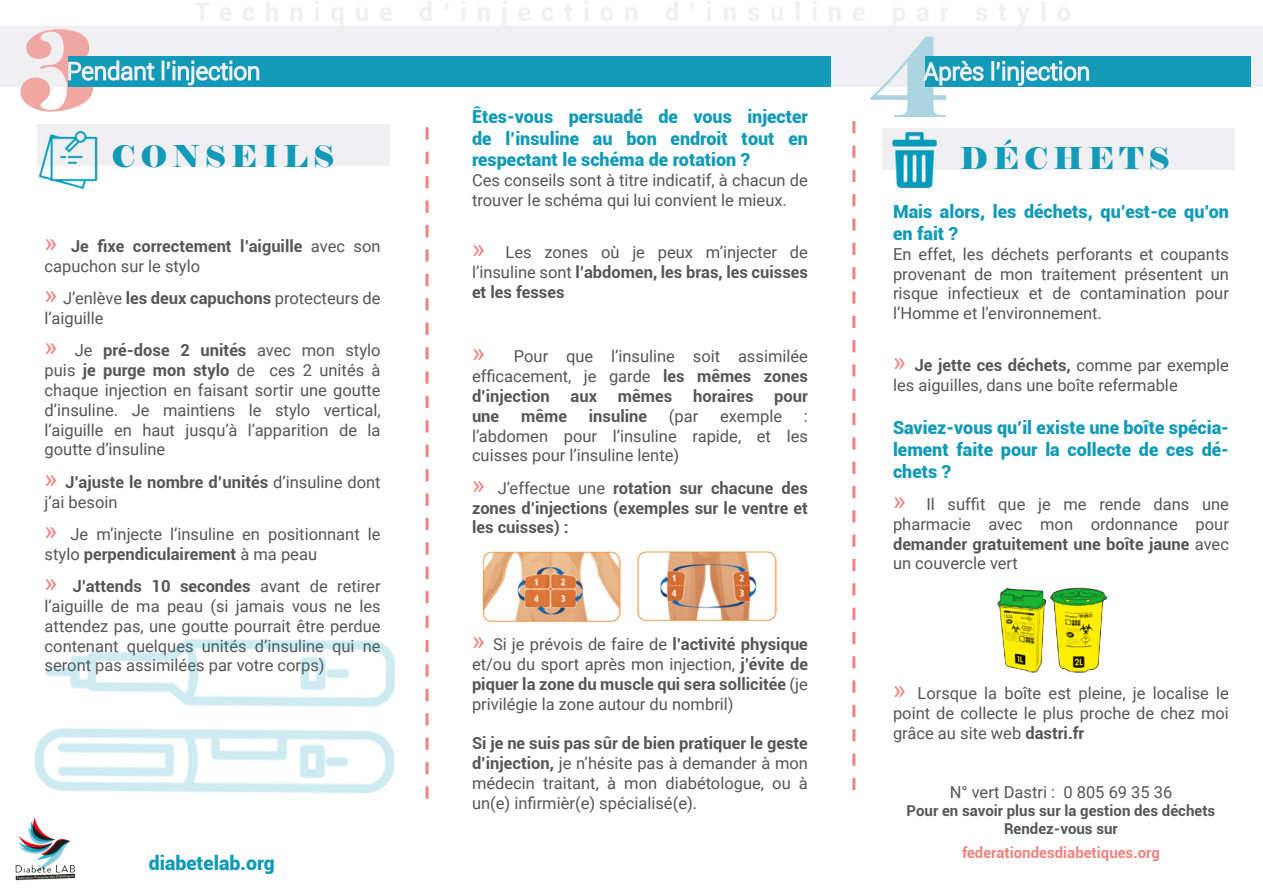
<style>
.page{position:relative;width:1263px;height:893px;background:#fff}
.page>*{position:absolute;margin:0;border:0;box-sizing:border-box;transform-origin:0 0}
.t1{font:109.5px "Elephant";color:#f0a7a3}
.t2{font:109.5px "Elephant";color:#acd4e1}
.t3{font:30px "Elephant";letter-spacing:.17em;color:#139ab8}
.t4{font:900 19.5px "Roboto";color:#139ab8}
.t5{font:900 18px/21.6px "Roboto";color:#139ab8;text-align:justify}
.t6{font:16.5px/19.8px "Roboto";color:#575657;text-align:justify}
.t7{font:700 16.5px/19.8px "Roboto";color:#575657}
.t8{font:700 15px/18px "Roboto";color:#575657;text-align:center}
.t9{font:700 15px "Roboto";color:#f0827e}
.s1{font-size:27px;color:#f0827e}
.s2{font-weight:700}
.s3{font-weight:400;font-size:27px;color:#f0827e}
.s4{font-weight:400}
</style>
<div class="page">
<div style="left:0;top:26px;width:1263px;height:61px;background:#f0f0f3"></div>
<svg style="left:426px;top:127px;width:3px;height:672px"></svg>
<svg style="left:852px;top:121px;width:3px;height:669px"></svg>
<div style="left:68px;top:56px;width:763px;height:30px;background:#139ab8"></div>
<div style="left:925px;top:56px;width:325px;height:31px;background:#139ab8"></div>
<svg style="left:67px;top:60px;width:88px;height:22px"></svg>
<svg style="left:162px;top:60px;width:98px;height:26px"></svg>
<svg style="left:922px;top:56px;width:62px;height:30px"></svg>
<div style="left:991px;top:61px;width:3px;height:20px;border:2px solid #f0f0f3"></div>
<svg style="left:996px;top:60px;width:94px;height:26px"></svg>
<div style="left:882px;top:129px;width:353px;height:41px;background:#f0f0f3"></div>
<div style="left:37px;top:125px;width:353px;height:41px;background:#f0f0f3"></div>
<img style="left:892px;top:132px;width:45px;height:56px">
<img style="left:997px;top:587px;width:111px;height:86px">
<img style="left:482px;top:551px;width:139px;height:71px">
<img style="left:637px;top:551px;width:139px;height:71px">
<img style="left:38px;top:130px;width:60px;height:58px">
<img style="left:34px;top:639px;width:361px;height:154px">
<img style="left:15px;top:817px;width:61px;height:64px">
<h1 class="t1" style="left:18px;top:3px;width:80px">3</h1>
<h1 class="t2" style="left:872px;top:9px;width:78px">4</h1>
<p class="t5" style="left:472px;top:105px;width:337px">Êtes-vous persuadé de vous injecter de l’insuline au bon endroit tout en respectant le schéma de rotation ?</p>
<p class="t6" style="left:472px;top:170px;width:337px">Ces conseils sont à titre indicatif, à chacun de trouver le schéma qui lui convient le mieux.</p>
<p class="t6" style="left:472px;top:242px;width:337px"><span class="s1">»</span> Les zones où je peux m’injecter de l’insuline sont <span class="s2">l’abdomen, les bras, les cuisses et les fesses</span></p>
<h2 class="t3" style="left:960px;top:140px;width:212px">DÉCHETS</h2>
<p class="t5" style="left:893px;top:200px;width:337px">Mais alors, les déchets, qu’est-ce qu’on en fait ?</p>
<p class="t6" style="left:893px;top:243px;width:337px">En effet, les déchets perforants et coupants provenant de mon traitement présentent un risque infectieux et de contamination pour l’Homme et l’environnement.</p>
<p class="t6" style="left:893px;top:355px;width:337px"><span class="s1">»</span> <span class="s2">Je jette ces déchets,</span> comme par exemple les aiguilles, dans une boîte refermable</p>
<p class="t5" style="left:893px;top:416px;width:337px">Saviez-vous qu’il existe une boîte spécia&shy;lement faite pour la collecte de ces dé&shy;chets ?</p>
<p class="t6" style="left:893px;top:494px;width:337px"><span class="s1">»</span> Il suffit que je me rende dans une pharmacie avec mon ordonnance pour <span class="s2">demander gratuitement une boîte jaune</span> avec un couvercle vert</p>
<h2 class="t3" style="left:112px;top:138px;width:224px">CONSEILS</h2>
<p class="t7" style="left:45px;top:236px;width:337px"><span class="s3">»</span> Je fixe correctement l’aiguille <span class="s4">avec son capuchon sur le stylo</span></p>
<p class="t6" style="left:45px;top:288px;width:337px"><span class="s1">»</span> J’enlève <span class="s2">les deux capuchons</span> protecteurs de l’aiguille</p>
<p class="t6" style="left:45px;top:340px;width:337px"><span class="s1">»</span> Je <span class="s2">pré-dose 2 unités</span> avec mon stylo puis <span class="s2">je purge mon stylo</span> de ces 2 unités à chaque injection en faisant sortir une goutte d’insuline. Je maintiens le stylo vertical, l’aiguille en haut jusqu’à l’apparition de la goutte d’insuline</p>
<p class="t7" style="left:45px;top:471px;width:337px"><span class="s3">»</span> J’ajuste le nombre d’unités <span class="s4">d’insuline dont j’ai besoin</span></p>
<p class="t6" style="left:45px;top:524px;width:337px"><span class="s1">»</span> Je m’injecte l’insuline en positionnant le stylo <span class="s2">perpendiculairement</span> à ma peau</p>
<p class="t6" style="left:45px;top:576px;width:337px"><span class="s1">»</span> <span class="s2">J’attends 10 secondes</span> avant de retirer l’aiguille de ma peau (si jamais vous ne les attendez pas, une goutte pourrait être perdue contenant quelques unités d’insuline qui ne seront pas assimilées par votre corps)</p>
<p class="t6" style="left:472px;top:346px;width:337px"><span class="s1">»</span> Pour que l’insuline soit assimilée efficacement, je garde <span class="s2">les mêmes zones d’injection</span></p>
<p class="t7" style="left:571px;top:386px;width:28px">aux</p>
<p class="t7" style="left:618px;top:386px;width:56px">mêmes</p>
<p class="t7" style="left:693px;top:386px;width:62px">horaires</p>
<p class="t7" style="left:774px;top:386px;width:35px">pour</p>
<p class="t7" style="left:472px;top:405px;width:29px">une</p>
<p class="t7" style="left:521px;top:405px;width:47px">même</p>
<p class="t7" style="left:589px;top:405px;width:60px">insuline</p>
<p class="t6" style="left:669px;top:405px;width:31px">(par</p>
<p class="t6" style="left:720px;top:405px;width:63px">exemple</p>
<p class="t6" style="left:472px;top:405px;width:337px;text-indent:332px">: l’abdomen pour l’insuline rapide, et les cuisses pour l’insuline lente)</p>
<p class="t7" style="left:472px;top:477px;width:337px;text-align:justify"><span class="s3">»</span> <span class="s4">J’effectue une</span> rotation sur chacune des zones d’injections (exemples sur le ventre et les cuisses) :</p>
<p class="t6" style="left:472px;top:634px;width:337px"><span class="s1">»</span> Si je prévois de faire de <span class="s2">l’activité physique </span>et/ou du sport après mon injection, <span class="s2">j’évite de piquer la zone du muscle qui sera sollicitée</span> (je privilégie la zone autour du nombril)</p>
<p class="t6" style="left:472px;top:733px;width:337px"><span class="s2">Si je ne suis pas sûr de bien pratiquer le geste d’injection,</span> je n’hésite pas à demander à mon médecin traitant, à mon diabétologue, ou à un(e) infirmièr(e) spécialisé(e).</p>
<p class="t6" style="left:893px;top:683px;width:337px"><span class="s1">»</span> Lorsque la boîte est pleine, je localise le point de collecte le plus proche de chez moi grâce au site web <span class="s2">dastri.fr</span></p>
<p class="t6" style="left:950px;top:782px;width:224px">N° vert Dastri : 0 805 69 35 36</p>
<p class="t8" style="left:907px;top:801px;width:310px">Pour en savoir plus sur la gestion des déchets<br>Rendez-vous sur</p>
<p class="t9" style="left:962px;top:842px;width:199px">federationdesdiabetiques.org</p>
<p class="t4" style="left:149px;top:849px;width:128px">diabetelab.org</p>
</div>
